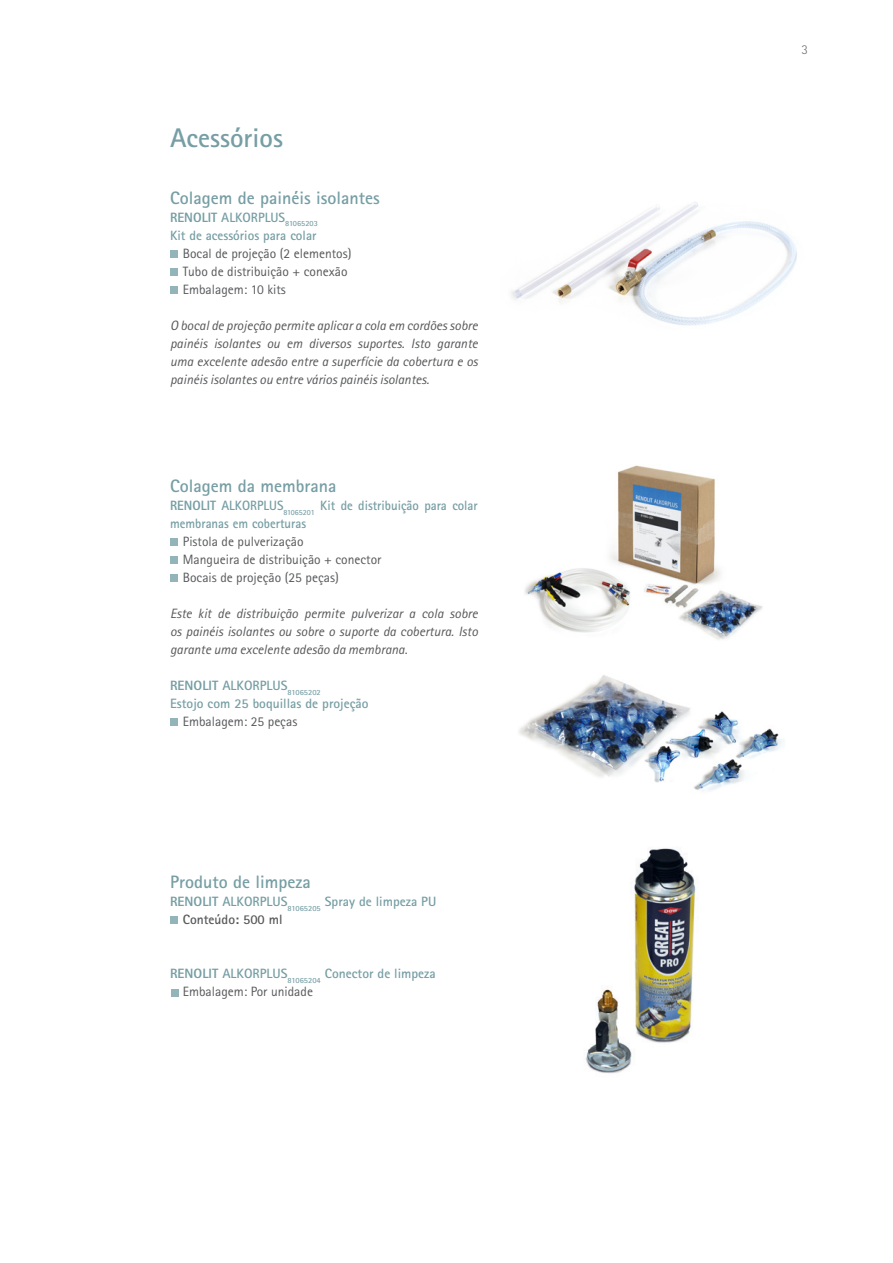
<style>
.page{position:relative;width:893px;height:1263px;background:#fff}
.page>*{position:absolute;margin:0;border:0;box-sizing:border-box;transform-origin:0 0}
.t1{font:700 27px "Rotis Sans Serif Pro";color:#769ea4}
.t2{font:700 18px "Rotis Sans Serif Pro";color:#769ea4}
.t3{font:italic 13.5px/18px "Rotis Sans Serif Pro";color:#57585a;text-align:justify}
.t4{font:13.5px "Rotis Sans Serif Pro";color:#57585a}
.t5{font:700 13.5px "Rotis Sans Serif Pro";color:#769ea4}
.t6{font:700 13.5px/18px "Rotis Sans Serif Pro";color:#769ea4;scale:.95 1}
.t7{font:700 13.5px "Rotis Sans Serif Pro";color:#57585a}
.t8{font:300 13.5px "Rotis Sans Serif Pro";color:#6c6d70}
.s1{font-weight:800}
</style>
<div class="page">
<img style="left:585px;top:848px;width:111px;height:225px">
<img style="left:511px;top:202px;width:286px;height:124px">
<img style="left:518px;top:675px;width:266px;height:116px">
<img style="left:524px;top:465px;width:239px;height:175px">
<div style="left:170px;top:250px;width:8px;height:8px;background:#93b4b9"></div>
<div style="left:170px;top:268px;width:8px;height:8px;background:#93b4b9"></div>
<div style="left:170px;top:286px;width:8px;height:8px;background:#93b4b9"></div>
<div style="left:170px;top:538px;width:8px;height:8px;background:#93b4b9"></div>
<div style="left:170px;top:556px;width:8px;height:8px;background:#93b4b9"></div>
<div style="left:170px;top:574px;width:8px;height:8px;background:#93b4b9"></div>
<div style="left:170px;top:718px;width:8px;height:8px;background:#93b4b9"></div>
<div style="left:171px;top:989px;width:8px;height:8px;background:#93b4b9"></div>
<div style="left:170px;top:916px;width:8px;height:8px;background:#93b4b9"></div>
<p class="t1" style="left:170px;top:120px;width:114px">Acessórios</p>
<p class="t2" style="left:170px;top:186px;width:211px">Colagem de painéis isolantes</p>
<p class="t5" style="left:170px;top:209px;width:149px"><span class="s1">RENOLIT</span> ALKORPLUS<sub>81065203</sub></p>
<p class="t5" style="left:170px;top:227px;width:148px">Kit de acessórios para colar</p>
<p class="t4" style="left:183px;top:245px;width:170px">Bocal de projeção (2 elementos)</p>
<p class="t4" style="left:183px;top:263px;width:166px">Tubo de distribuição + conexão</p>
<p class="t4" style="left:183px;top:281px;width:104px">Embalagem: 10 kits</p>
<p class="t3" style="left:170px;top:317px;width:309px">O bocal de projeção permite aplicar a cola em cordões sobre painéis isolantes ou em diversos suportes. Isto garante uma excelente adesão entre a superfície da cobertura e os painéis isolantes ou entre vários painéis isolantes.</p>
<p class="t2" style="left:170px;top:474px;width:168px">Colagem da membrana</p>
<p class="t6" style="left:170px;top:496px;width:325px"><span class="s1">RENOLIT</span> ALKORPLUS<sub>81065201</sub> Kit de distribuição para colar membranas em coberturas</p>
<p class="t4" style="left:183px;top:533px;width:122px">Pistola de pulverização</p>
<p class="t4" style="left:183px;top:551px;width:200px">Mangueira de distribuição + conector</p>
<p class="t4" style="left:183px;top:569px;width:157px">Bocais de projeção (25 peças)</p>
<p class="t3" style="left:170px;top:605px;width:309px">Este kit de distribuição permite pulverizar a cola sobre os painéis isolantes ou sobre o suporte da cobertura. Isto garante uma excelente adesão da membrana.</p>
<p class="t5" style="left:170px;top:677px;width:152px"><span class="s1">RENOLIT</span> ALKORPLUS<sub>81065202</sub></p>
<p class="t5" style="left:170px;top:695px;width:200px">Estojo com 25 boquillas de projeção</p>
<p class="t4" style="left:183px;top:713px;width:116px">Embalagem: 25 peças</p>
<p class="t2" style="left:170px;top:870px;width:142px">Produto de limpeza</p>
<p class="t5" style="left:170px;top:893px;width:268px"><span class="s1">RENOLIT</span> ALKORPLUS<sub>81065205</sub> Spray de limpeza PU</p>
<p class="t7" style="left:183px;top:911px;width:101px">Conteúdo: 500 ml</p>
<p class="t5" style="left:170px;top:965px;width:267px"><span class="s1">RENOLIT</span> ALKORPLUS<sub>81065204</sub> Conector de limpeza</p>
<p class="t4" style="left:183px;top:983px;width:132px">Embalagem: Por unidade</p>
<p class="t8" style="left:801px;top:42px;width:8px">3</p>
</div>
